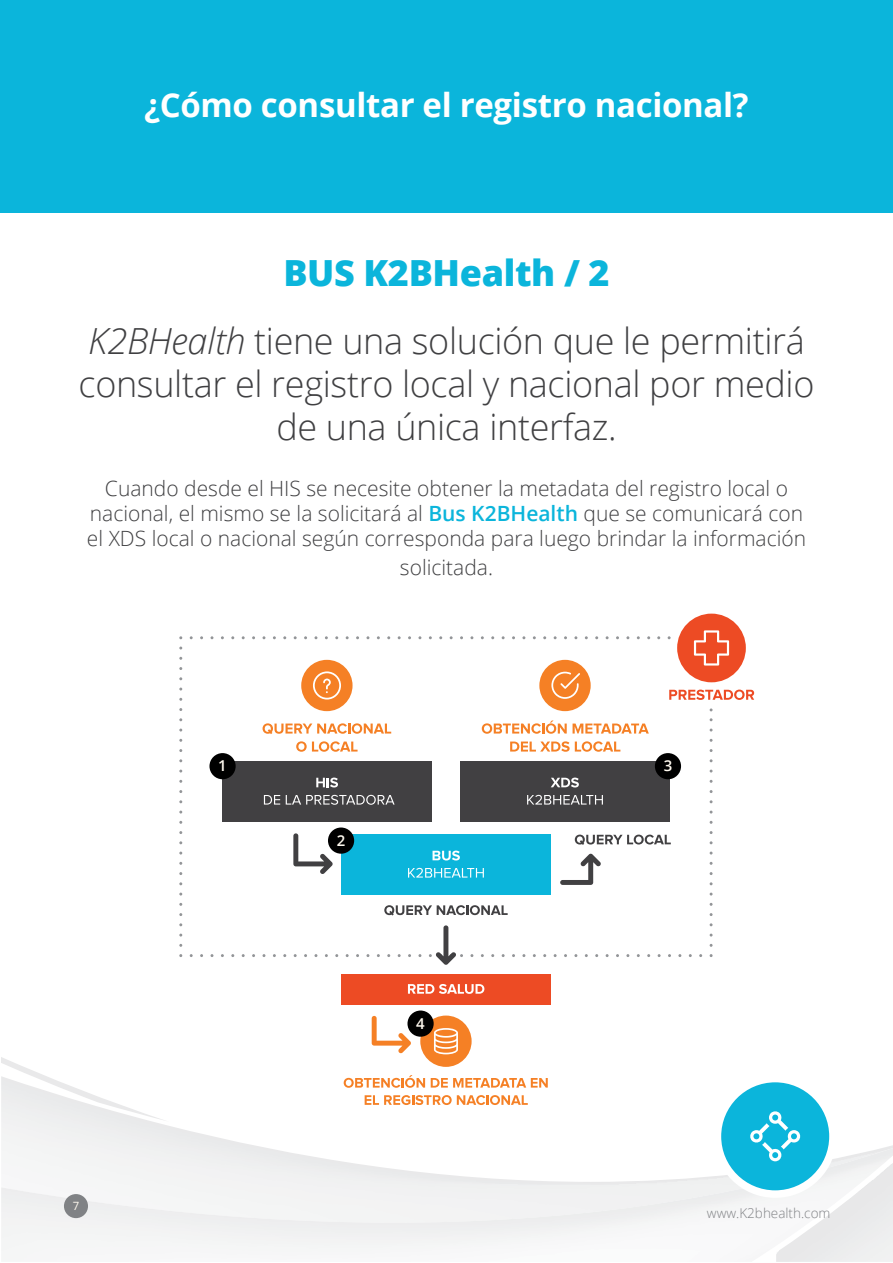
<style>
.page{position:relative;width:893px;height:1263px;background:#fff}
.page>*{position:absolute;margin:0;border:0;box-sizing:border-box;transform-origin:0 0}
.t1{font:300 36px/43.2px "Open Sans";letter-spacing:-.01em;color:#404042;text-align:center}
.t2{font:800 36px "Open Sans";letter-spacing:-.01em;color:#0bb5db}
.t3{font:700 33px "Open Sans";letter-spacing:-.01em;color:#fff}
.t4{font:300 21px/25.2px "Open Sans";color:#404042;text-align:center}
.t5{font:600 15px "Open Sans";color:#fffaf0}
.t6{font:300 13.5px "Open Sans";color:#808285}
.t7{font:11.4px "Open Sans";color:#fffaf0}
.s1{font-style:italic}
.s2{font-weight:600;color:#0bb5db}
</style>
<div class="page">
<svg style="left:1px;top:1057px;width:44px;height:19px"></svg>
<div style="left:64px;top:1194px;width:24px;height:24px;background:#808285;border-radius:50%"></div>
<div style="left:341px;top:974px;width:210px;height:30px;background:#ed4b24"></div>
<svg style="left:408px;top:984px;width:76px;height:10px"></svg>
<svg style="left:344px;top:1075px;width:81px;height:13px"></svg>
<svg style="left:431px;top:1078px;width:117px;height:9px"></svg>
<svg style="left:365px;top:1095px;width:163px;height:10px"></svg>
<svg style="left:372px;top:1016px;width:39px;height:37px"></svg>
<svg style="left:190px;top:636px;width:481px;height:3px"></svg>
<div style="left:222px;top:761px;width:210px;height:60px;background:#414042"></div>
<svg style="left:316px;top:777px;width:22px;height:10px"></svg>
<svg style="left:264px;top:795px;width:16px;height:9px"></svg>
<svg style="left:286px;top:795px;width:109px;height:10px"></svg>
<div style="left:460px;top:761px;width:210px;height:60px;background:#414042"></div>
<svg style="left:551px;top:777px;width:28px;height:10px"></svg>
<svg style="left:527px;top:795px;width:76px;height:9px"></svg>
<div style="left:341px;top:834px;width:210px;height:60px;background:#0bb5db"></div>
<svg style="left:433px;top:850px;width:27px;height:10px"></svg>
<svg style="left:408px;top:868px;width:76px;height:9px"></svg>
<svg style="left:384px;top:905px;width:124px;height:10px"></svg>
<svg style="left:575px;top:835px;width:96px;height:10px"></svg>
<svg style="left:263px;top:723px;width:128px;height:11px"></svg>
<svg style="left:296px;top:741px;width:62px;height:11px"></svg>
<svg style="left:482px;top:720px;width:85px;height:14px"></svg>
<svg style="left:573px;top:723px;width:76px;height:10px"></svg>
<svg style="left:510px;top:741px;width:110px;height:11px"></svg>
<div style="left:301px;top:660px;width:52px;height:51px;background:#f58025;border-radius:50%"></div>
<svg style="left:293px;top:833px;width:40px;height:41px"></svg>
<svg style="left:560px;top:853px;width:41px;height:32px"></svg>
<svg style="left:190px;top:925px;width:512px;height:40px"></svg>
<div style="left:420px;top:1015px;width:52px;height:52px;background:#f58025;border-radius:50%"></div>
<svg style="left:434px;top:1028px;width:24px;height:26px"></svg>
<svg style="left:313px;top:671px;width:28px;height:28px"></svg>
<div style="left:677px;top:614px;width:69px;height:68px;background:#ed4b24;border-radius:50%"></div>
<svg style="left:694px;top:630px;width:35px;height:35px"></svg>
<svg style="left:669px;top:690px;width:85px;height:10px"></svg>
<div style="left:539px;top:660px;width:52px;height:51px;background:#f58025;border-radius:50%"></div>
<svg style="left:551px;top:672px;width:29px;height:27px"></svg>
<div style="left:0;top:0;width:893px;height:213px;background:#0bb5db"></div>
<div style="left:714px;top:1075px;width:123px;height:123px;background:#fff;border-radius:50%"></div>
<div style="left:721px;top:1082px;width:108px;height:108px;background:#0bb5db;border-radius:50%"></div>
<svg style="left:750px;top:1111px;width:143px;height:151px"></svg>
<div style="left:209px;top:753px;width:27px;height:26px;background:#000;border-radius:50%"></div>
<div style="left:328px;top:827px;width:26px;height:27px;background:#000;border-radius:50%"></div>
<div style="left:407px;top:1010px;width:27px;height:27px;background:#000;border-radius:50%"></div>
<div style="left:655px;top:753px;width:26px;height:26px;background:#000;border-radius:50%"></div>
<h2 class="t3" style="left:144px;top:82px;width:606px">¿Cómo consultar el registro nacional?</h2>
<h1 class="t2" style="left:283px;top:245px;width:328px">BUS K2BHealth / 2</h1>
<h1 class="t1" style="left:79px;top:318px;width:737px"><span class="s1">K2BHealth</span> tiene una solución que le permitirá consultar el registro local y nacional por medio de una única interfaz.</h1>
<p class="t4" style="left:87px;top:475px;width:721px">Cuando desde el HIS se necesite obtener la metadata del registro local o nacional, el mismo se la solicitará al <span class="s2">Bus K2BHealth</span> que se comunicará con el XDS local o nacional según corresponda para luego brindar la información</p>
<p class="t4" style="left:400px;top:554px;width:95px">solicitada.</p>
<p class="t7" style="left:73px;top:1197px;width:8px">7</p>
<p class="t5" style="left:218px;top:755px;width:10px">1</p>
<p class="t5" style="left:337px;top:830px;width:10px">2</p>
<p class="t5" style="left:416px;top:1013px;width:10px">4</p>
<p class="t5" style="left:664px;top:755px;width:10px">3</p>
<p class="t6" style="left:707px;top:1204px;width:125px">www.K2bhealth.com</p>
</div>
